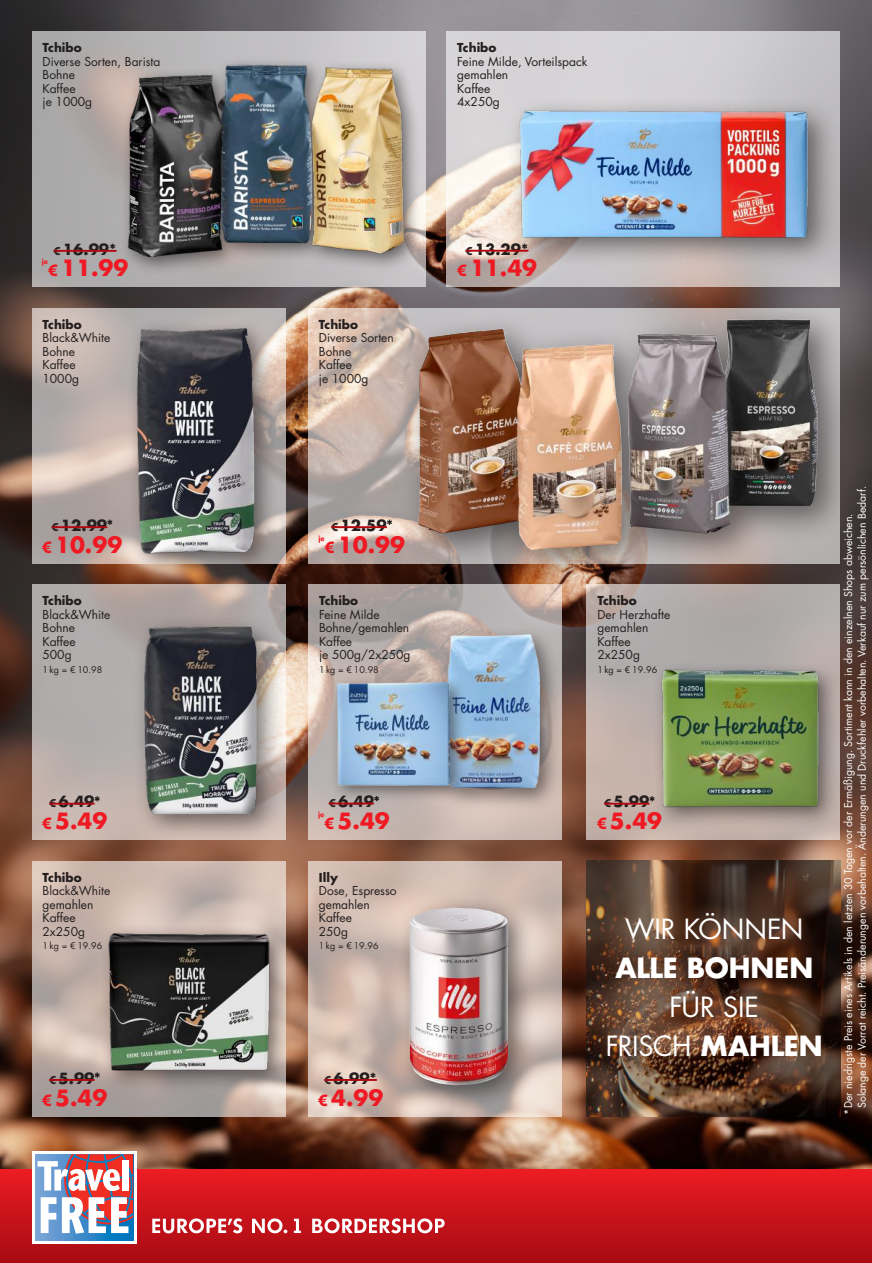
<style>
.page{position:relative;width:872px;height:1263px;background:#fff}
.page>*{position:absolute;margin:0;border:0;box-sizing:border-box;transform-origin:0 0}
.t1{font:27.15px/39px "Futura LT Pro";letter-spacing:-.01em;color:#fff;text-align:center}
.t2{font:700 27.15px "Futura LT Pro";letter-spacing:-.005em;color:#fff}
.t3{font:700 21.75px "Futura LT Pro";color:#ef1923}
.t4{font:700 15px "Futura LT Pro";color:#241f1f}
.t5{font:12px/13.5px "Futura LT Pro";color:#241f1f}
.t6{font:700 12px "Futura LT Pro";color:#241f1f}
.t7{font:10.5px/13.5px "Futura LT Pro";color:#fff}
.t8{font:9px "Futura LT Pro";color:#241f1f}
.t9{font:700 6.75px "Futura LT Pro";color:#ef1923}
.s1{font-size:10.5px}
.s2{font-size:15px}
.s3{font-weight:700}
</style>
<div class="page">
<img style="left:0;top:0;width:872px;height:1169px">
<div style="left:0;top:1169px;width:872px;height:94px;background:linear-gradient(to bottom,#eb1d24,#a80d15)"></div>
<svg style="left:152px;top:1218px;width:293px;height:16px"></svg>
<div style="left:32px;top:1151px;width:104px;height:92px;background:linear-gradient(to right,#fff,#fff)"></div>
<svg style="left:35px;top:1154px;width:98px;height:86px"></svg>
<svg style="left:38px;top:1154px;width:95px;height:80px"></svg>
<svg style="left:446px;top:32px;width:394px;height:255px;background:#d9d1cd"></svg>
<div style="left:32px;top:32px;width:393px;height:255px;background:linear-gradient(to right,#a7a5a4,#d0cdd0)"></div>
<svg style="left:32px;top:308px;width:253px;height:255px;background:#beb3ae"></svg>
<div style="left:32px;top:585px;width:253px;height:255px;background:linear-gradient(to bottom,#a7a8a8,#c5b6b0)"></div>
<svg style="left:587px;top:586px;width:253px;height:254px;background:#b3acaa"></svg>
<div style="left:209px;top:56px;width:122px;height:206px;background:#241f1f;opacity:.6"></div>
<img style="left:182px;top:56px;width:142px;height:193px">
<div style="left:303px;top:59px;width:119px;height:213px;background:#241f1f;opacity:.6"></div>
<img style="left:275px;top:64px;width:142px;height:193px">
<div style="left:119px;top:66px;width:121px;height:210px;background:#241f1f;opacity:.6"></div>
<img style="left:91px;top:64px;width:142px;height:193px">
<img style="left:124px;top:561px;width:203px;height:277px">
<svg style="left:32px;top:861px;width:253px;height:255px;background:#c8b5ad"></svg>
<svg style="left:308px;top:861px;width:253px;height:255px;background:#d0bcb1"></svg>
<img style="left:587px;top:861px;width:253px;height:255px">
<hr style="left:324px;top:1079px;width:53px;height:2px;background:#b30810">
<hr style="left:49px;top:1079px;width:46px;height:2px;background:#b30810">
<div style="left:397px;top:896px;width:137px;height:215px;background:#241f1f;opacity:.6"></div>
<img style="left:409px;top:908px;width:88px;height:177px">
<svg style="left:308px;top:308px;width:94px;height:255px;background:#c8b7ae"></svg>
<svg style="left:308px;top:585px;width:253px;height:255px;background:#beb1ab"></svg>
<div style="left:126px;top:317px;width:153px;height:260px;background:#241f1f;opacity:.6"></div>
<img style="left:100px;top:315px;width:180px;height:245px">
<div style="left:402px;top:302px;width:453px;height:284px;background:#241f1f;opacity:.6"></div>
<img style="left:627px;top:320px;width:131px;height:202px">
<div style="left:437px;top:625px;width:125px;height:186px;background:#241f1f;opacity:.6"></div>
<img style="left:447px;top:635px;width:93px;height:153px">
<div style="left:329px;top:675px;width:139px;height:128px;background:#241f1f;opacity:.6"></div>
<img style="left:337px;top:683px;width:113px;height:102px">
<img style="left:499px;top:0;width:338px;height:300px">
<img style="left:52px;top:876px;width:250px;height:251px">
<div style="left:652px;top:660px;width:189px;height:169px;background:#241f1f;opacity:.6"></div>
<img style="left:576px;top:620px;width:250px;height:251px">
<hr style="left:52px;top:526px;width:55px;height:2px;background:#b30810">
<svg style="left:107px;top:520px;width:5px;height:5px"></svg>
<hr style="left:465px;top:250px;width:63px;height:2px;background:#b30810">
<hr style="left:49px;top:803px;width:46px;height:2px;background:#b30810">
<svg style="left:95px;top:796px;width:5px;height:5px"></svg>
<hr style="left:329px;top:803px;width:45px;height:1px;background:#b30810">
<svg style="left:374px;top:796px;width:5px;height:5px"></svg>
<hr style="left:54px;top:250px;width:62px;height:2px;background:#b30810">
<hr style="left:331px;top:526px;width:56px;height:2px;background:#b30810">
<svg style="left:387px;top:520px;width:5px;height:5px"></svg>
<p class="t6" style="left:43px;top:39px;width:41px">Tchibo</p>
<p class="t5" style="left:43px;top:55px;width:119px">Diverse Sorten, Barista<br>Bohne<br>Kaffee<br>je 1000g</p>
<p class="t4" style="left:54px;top:237px;width:64px"><span class="s1">€</span> 16.99*</p>
<p class="t9" style="left:42px;top:257px;width:8px">je</p>
<h2 class="t3" style="left:48px;top:251px;width:82px"><span class="s2">€</span> 11.99</h2>
<p class="t6" style="left:43px;top:315px;width:41px">Tchibo</p>
<p class="t5" style="left:43px;top:331px;width:69px">Black&amp;White<br>Bohne<br>Kaffee<br>1000g</p>
<p class="t4" style="left:52px;top:514px;width:57px"><span class="s1">€</span> 12.99</p>
<h2 class="t3" style="left:42px;top:528px;width:82px"><span class="s2">€</span> 10.99</h2>
<p class="t6" style="left:43px;top:591px;width:41px">Tchibo</p>
<p class="t5" style="left:43px;top:607px;width:69px">Black&amp;White<br>Bohne<br>Kaffee<br>500g</p>
<p class="t8" style="left:43px;top:663px;width:61px">1 kg = € 10.98</p>
<p class="t4" style="left:49px;top:790px;width:47px"><span class="s1">€</span> 6.49</p>
<h2 class="t3" style="left:42px;top:804px;width:67px"><span class="s2">€</span> 5.49</h2>
<p class="t6" style="left:43px;top:868px;width:41px">Tchibo</p>
<p class="t5" style="left:43px;top:884px;width:69px">Black&amp;White gemahlen<br>Kaffee<br>2x250g</p>
<p class="t8" style="left:43px;top:939px;width:61px">1 kg = € 19.96</p>
<p class="t4" style="left:49px;top:1066px;width:47px"><span class="s1">€</span> 5.99</p>
<h2 class="t3" style="left:42px;top:1080px;width:67px"><span class="s2">€</span> 5.49</h2>
<p class="t6" style="left:457px;top:39px;width:41px">Tchibo</p>
<p class="t5" style="left:457px;top:54px;width:132px">Feine Milde, Vorteilspack gemahlen<br>Kaffee<br>4x250g</p>
<p class="t6" style="left:319px;top:315px;width:41px">Tchibo</p>
<p class="t5" style="left:319px;top:331px;width:76px">Diverse Sorten<br>Bohne<br>Kaffee<br>je 1000g</p>
<p class="t4" style="left:465px;top:237px;width:64px"><span class="s1">€</span> 13.29*</p>
<h2 class="t3" style="left:457px;top:251px;width:82px"><span class="s2">€</span> 11.49</h2>
<p class="t4" style="left:331px;top:514px;width:57px"><span class="s1">€</span> 12.59</p>
<p class="t9" style="left:318px;top:533px;width:8px">je</p>
<h2 class="t3" style="left:324px;top:528px;width:82px"><span class="s2">€</span> 10.99</h2>
<p class="t6" style="left:319px;top:591px;width:41px">Tchibo</p>
<p class="t5" style="left:319px;top:607px;width:93px">Feine Milde<br>Bohne/gemahlen<br>Kaffee<br>je 500g/2x250g</p>
<p class="t8" style="left:319px;top:663px;width:61px">1 kg = € 10.98</p>
<p class="t4" style="left:329px;top:790px;width:47px"><span class="s1">€</span> 6.49</p>
<p class="t9" style="left:318px;top:809px;width:8px">je</p>
<h2 class="t3" style="left:324px;top:804px;width:67px"><span class="s2">€</span> 5.49</h2>
<p class="t6" style="left:319px;top:868px;width:20px">Illy</p>
<p class="t5" style="left:319px;top:884px;width:79px">Dose, Espresso gemahlen<br>Kaffee<br>250g</p>
<p class="t8" style="left:319px;top:939px;width:61px">1 kg = € 19.96</p>
<p class="t4" style="left:324px;top:1066px;width:54px"><span class="s1">€</span> 6.99*</p>
<h2 class="t3" style="left:318px;top:1080px;width:67px"><span class="s2">€</span> 4.99</h2>
<p class="t6" style="left:597px;top:591px;width:41px">Tchibo</p>
<p class="t5" style="left:597px;top:607px;width:74px">Der Herzhafte gemahlen<br>Kaffee<br>2x250g</p>
<p class="t8" style="left:597px;top:663px;width:61px">1 kg = € 19.96</p>
<p class="t4" style="left:604px;top:790px;width:47px"><span class="s1">€</span> 5.99</p>
<h2 class="t3" style="left:596px;top:804px;width:67px"><span class="s2">€</span> 5.49</h2>
<h1 class="t1" style="left:625px;top:909px;width:180px">WIR KÖNNEN</h1>
<h1 class="t2" style="left:615px;top:947px;width:199px">ALLE BOHNEN</h1>
<h1 class="t1" style="left:606px;top:987px;width:218px">FÜR SIE<br>FRISCH <span class="s3">MAHLEN</span></h1>
<p class="t7" style="left:841px;top:1108px;width:624px;text-indent:-6px;rotate:-90deg">*Der niedrigste Preis eines Artikels in den letzten 30 Tagen vor der Ermäßigung. Sortiment kann in den einzelnen Shops abweichen.<br>Solange der Vorrat reicht. Preisänderungen vorbehalten. Änderungen und Druckfehler vorbehalten. Verkauf nur zum persönlichen Bedarf.</p>
</div>
